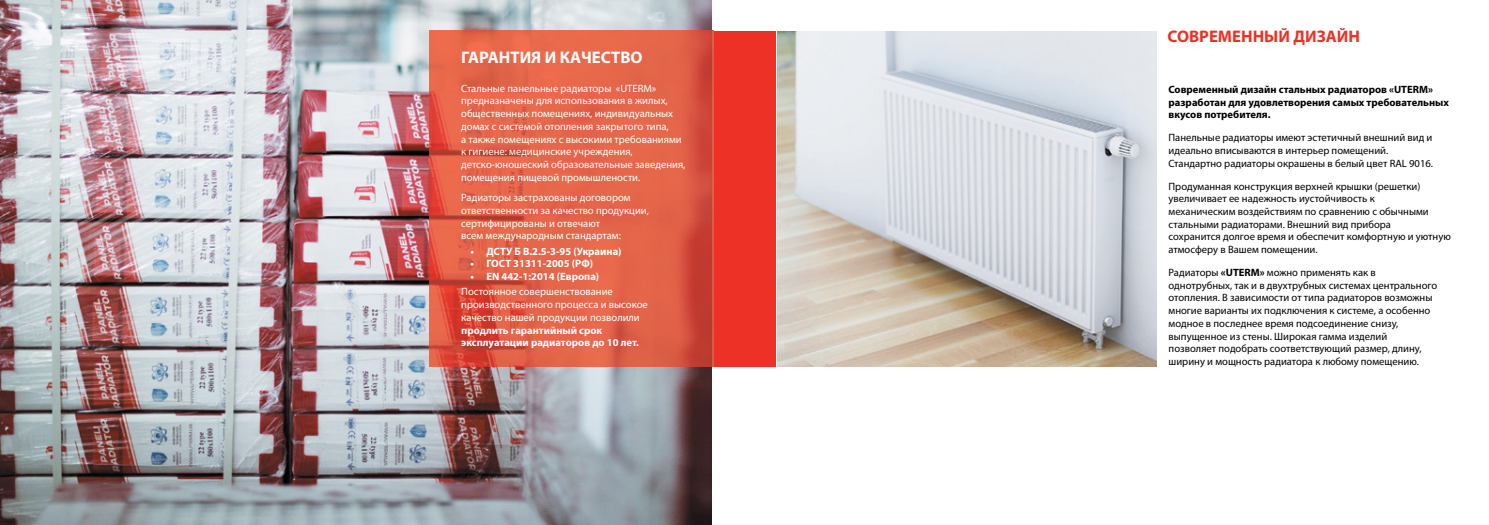
<style>
.page{position:relative;width:1489px;height:525px;background:#fff}
.page>*{position:absolute;margin:0;border:0;box-sizing:border-box;transform-origin:0 0}
.t1{font:700 16.75px "Myriad Pro";color:#fff}
.t2{font:700 16.75px "Myriad Pro";color:#ee3127}
.t3{font:10.62px/12.8px "Myriad Pro";color:#000}
.t4{font:10.62px/12.8px "Myriad Pro";color:#fff}
.t5{font:700 10.62px/12.8px "Myriad Pro";color:#fff}
.t6{font:700 10.62px/12.8px "Myriad Pro";color:#000}
.s1{font-weight:700}
</style>
<div class="page">
<img style="left:0;top:0;width:711px;height:524px">
<img style="left:430px;top:31px;width:283px;height:335px">
<div style="left:713px;top:31px;width:31px;height:335px;background:#ee3127"></div>
<img style="left:777px;top:31px;width:379px;height:335px">
<div style="left:744px;top:31px;width:32px;height:335px;background:#ee3127"></div>
<h1 class="t1" style="left:461px;top:47px;width:183px">ГАРАНТИЯ И КАЧЕСТВО</h1>
<p class="t4" style="left:461px;top:82px;width:226px">Стальные панельные радиаторы «UTERM» предназначены для использования в жилых, общественных помещениях, индивидуальных домах с системой отопления закрытого типа,<br>а также помещениях с высокими требованиями к гигиене: медицинские учреждения, детско-юношеский образовательные заведения, помещения пищевой промышлености.</p>
<p class="t4" style="left:461px;top:191px;width:189px">Радиаторы застрахованы договором ответственности за качество продукции, сертифицированы и отвечают<br>всем международным стандартам:</p>
<p class="t5" style="left:470px;top:244px;width:153px">• ДСТУ Б В.2.5-3-95 (Украина)</p>
<p class="t5" style="left:470px;top:257px;width:124px">• ГОСТ 31311-2005 (РФ)</p>
<p class="t5" style="left:470px;top:270px;width:130px">• EN 442-1:2014 (Европа)</p>
<p class="t4" style="left:461px;top:285px;width:188px">Постоянное совершенствование производственного процесса и высокое качество нашей продукции позволили</p>
<p class="t5" style="left:461px;top:323px;width:179px">продлить гарантийный срок эксплуатации радиаторов до 10 лет.</p>
<h1 class="t2" style="left:1167px;top:26px;width:194px">СОВРЕМЕННЫЙ ДИЗАЙН</h1>
<p class="t6" style="left:1168px;top:83px;width:282px">Современный дизайн стальных радиаторов «UTERM» разработан для удовлетворения самых требовательных вкусов потребителя.</p>
<p class="t3" style="left:1168px;top:131px;width:266px">Панельные радиаторы имеют эстетичный внешний вид и идеально вписываются в интерьер помещений.<br>Стандартно радиаторы окрашены в белый цвет RAL 9016.</p>
<p class="t3" style="left:1168px;top:179px;width:284px">Продуманная конструкция верхней крышки (решетки) увеличивает ее надежность иустойчивость к<br>механическим воздействиям по сравнению с обычными стальными радиаторами. Внешний вид прибора<br>сохранится долгое время и обеспечит комфортную и уютную атмосферу в Вашем помещении.</p>
<p class="t3" style="left:1168px;top:266px;width:270px">Радиаторы <span class="s1">«UTERM»</span> можно применять как в однотрубных, так и в двухтрубных системах центрального отопления. В зависимости от типа радиаторов возможны многие варианты их подключения к системе, а особенно модное в последнее время подсоединение снизу, выпущенное из стены. Широкая гамма изделий позволяет подобрать соответствующий размер, длину, ширину и мощность радиатора к любому помещению.</p>
</div>
